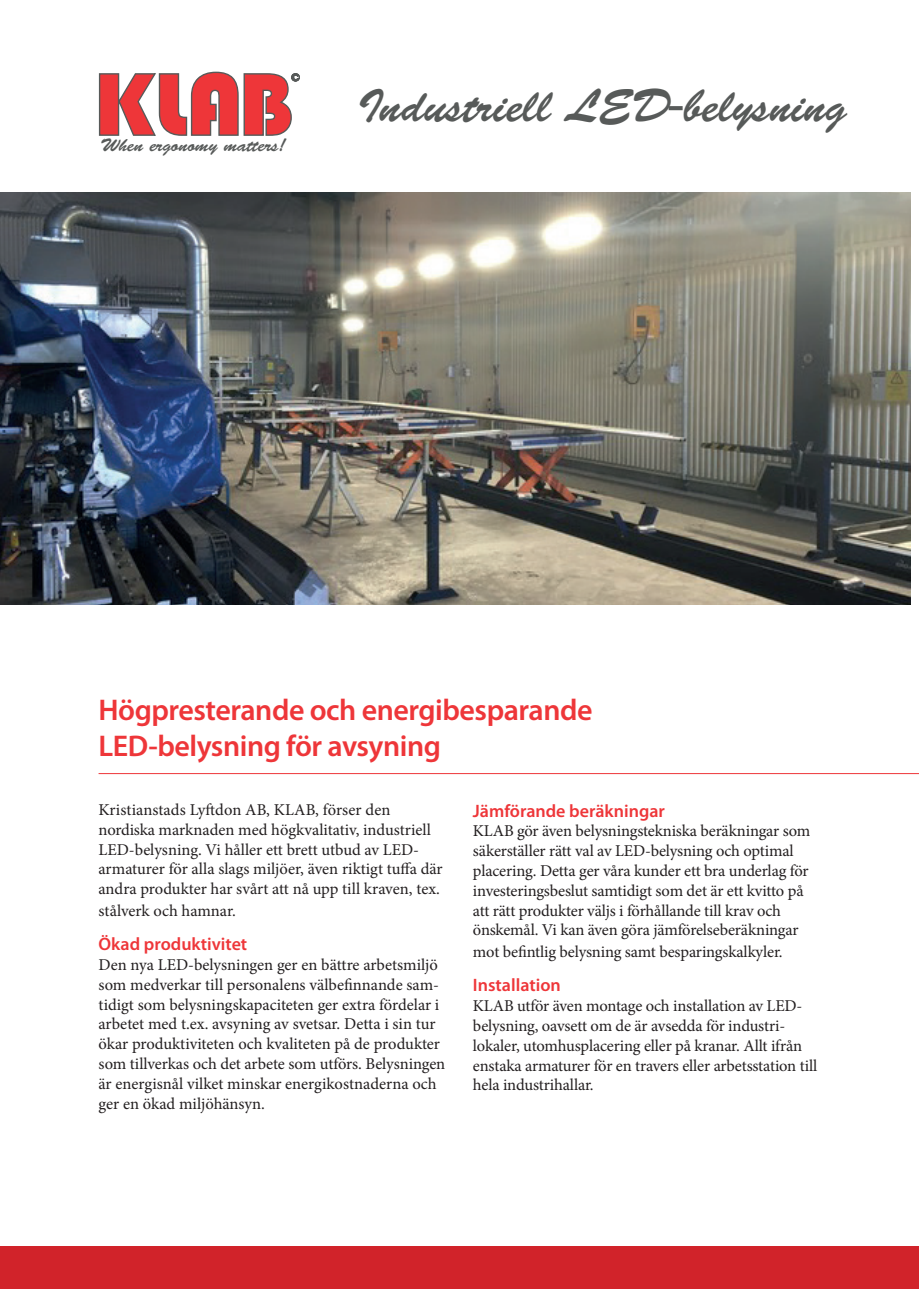
<style>
.page{position:relative;width:919px;height:1289px;background:#fff}
.page>*{position:absolute;margin:0;border:0;box-sizing:border-box;transform-origin:0 0}
.t1{font:46.5px "Brush Script Std";color:#575a59}
.t2{font:600 30px/36px "Myriad Pro";letter-spacing:-.015em;color:#ee3639}
.t3{font:18.45px "Brush Script Std";color:#575a59;scale:1.04 1}
.t4{font:600 18px "Myriad Pro";color:#ee3639}
.t5{font:16.5px/19.8px "Minion Pro";letter-spacing:-.01em;color:#231f20}
</style>
<div class="page">
<svg style="left:98px;top:71px;width:202px;height:65px"></svg>
<img style="left:0;top:193px;width:910px;height:411px">
<hr style="left:99px;top:773px;width:819px;height:1px;background:#ee3639">
<div style="left:0;top:1246px;width:918px;height:42px;background:#d1232a"></div>
<p class="t3" style="left:100px;top:135px;width:180px">When ergonomy matters!</p>
<h1 class="t1" style="left:357px;top:80px;width:490px">Industriell LED-belysning</h1>
<h2 class="t2" style="left:99px;top:691px;width:495px">Högpresterande och energibesparande<br>LED-belysning för avsyning</h2>
<p class="t5" style="left:99px;top:800px;width:345px">Kristianstads Lyftdon AB, KLAB, förser den nordiska marknaden med högkvalitativ, industriell LED-belysning. Vi håller ett brett utbud av LED&shy;armaturer för alla slags miljöer, även riktigt tuffa där andra produkter har svårt att nå upp till kraven, tex.</p>
<p class="t5" style="left:99px;top:900px;width:139px">stålverk och hamnar.</p>
<p class="t4" style="left:99px;top:932px;width:150px">Ökad produktivitet</p>
<p class="t5" style="left:99px;top:954px;width:348px">Den nya LED-belysningen ger en bättre arbetsmiljö som medverkar till personalens välbefinnande sam&shy;tidigt som belysningskapaciteten ger extra fördelar i arbetet med t.ex. avsyning av svetsar. Detta i sin tur ökar produktiviteten och kvaliteten på de produkter som tillverkas och det arbete som utförs. Belysningen är energisnål vilket minskar energikostnaderna och ger en ökad miljöhänsyn.</p>
<p class="t4" style="left:473px;top:799px;width:193px">Jämförande beräkningar</p>
<p class="t5" style="left:473px;top:821px;width:339px">KLAB gör även belysningstekniska beräkningar som säkerställer rätt val av LED-belysning och optimal placering. Detta ger våra kunder ett bra underlag för investeringsbeslut samtidigt som det är ett kvitto på att rätt produkter väljs i förhållande till krav och önskemål. Vi kan även göra jämförelseberäkningar</p>
<p class="t5" style="left:473px;top:941px;width:311px">mot befintlig belysning samt besparingskalkyler.</p>
<p class="t4" style="left:473px;top:973px;width:89px">Installation</p>
<p class="t5" style="left:473px;top:996px;width:346px">KLAB utför även montage och installation av LED&shy;belysning, oavsett om de är avsedda för industri&shy;lokaler, utomhusplacering eller på kranar. Allt ifrån enstaka armaturer för en travers eller arbetsstation till hela industrihallar.</p>
</div>
